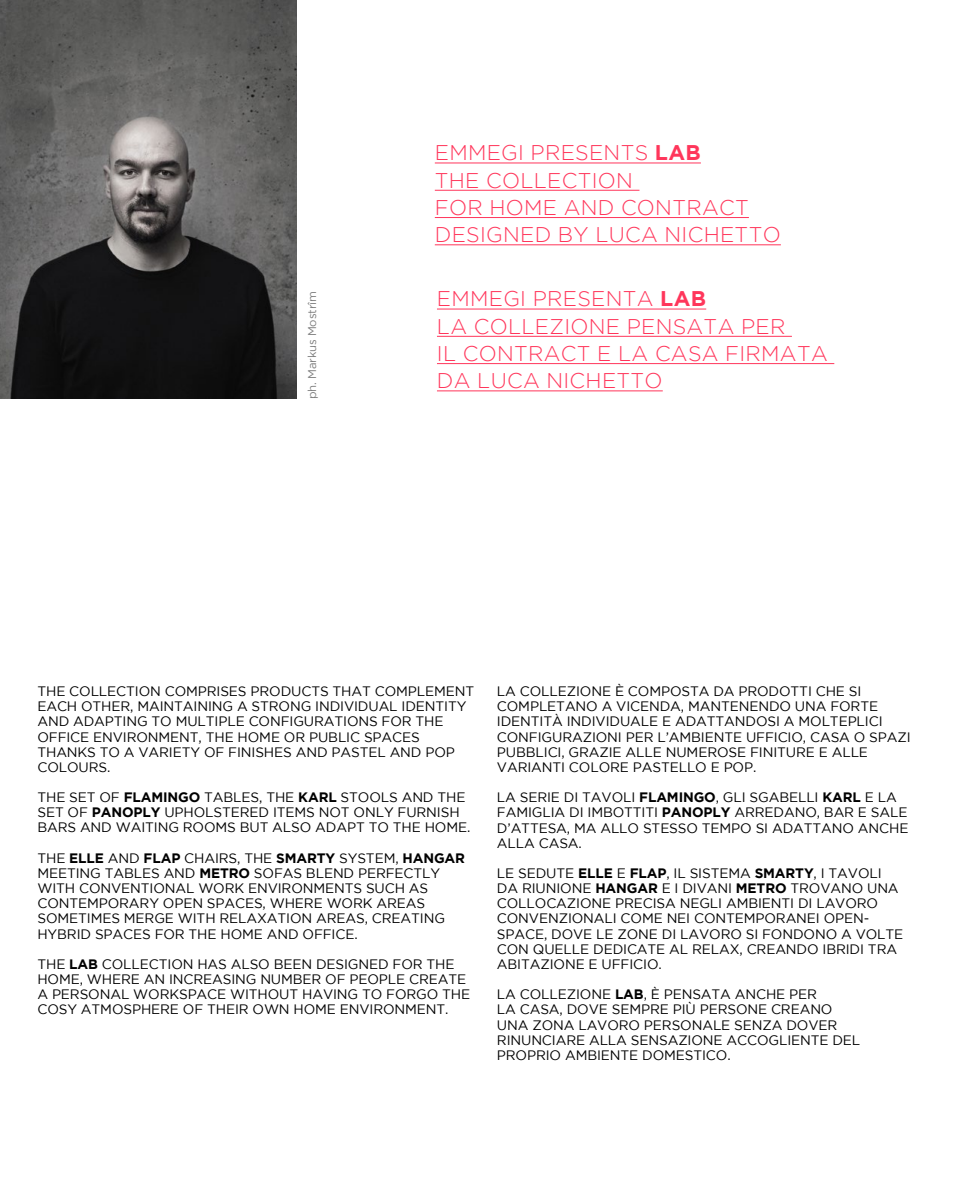
<style>
.page{position:relative;width:978px;height:1191px;background:#fff}
.page>*{position:absolute;margin:0;border:0;box-sizing:border-box;transform-origin:0 0}
.t1{font:300 21.15px/27.3px "Gotham";letter-spacing:.015em;color:#ff365b}
.t2{font:13.65px/15.1px "Gotham";letter-spacing:-.01em;color:#000}
.t3{font:11.4px "Gotham";letter-spacing:-.01em;color:#7c7c7c}
.s1{font-weight:700}
</style>
<div class="page">
<hr style="left:435px;top:163px;width:266px;height:1px;background:#ff365b">
<hr style="left:435px;top:190px;width:204px;height:1px;background:#ff365b">
<hr style="left:435px;top:217px;width:314px;height:1px;background:#ff365b">
<hr style="left:435px;top:244px;width:346px;height:1px;background:#ff365b">
<hr style="left:437px;top:309px;width:269px;height:1px;background:#ff365b">
<hr style="left:437px;top:336px;width:355px;height:1px;background:#ff365b">
<hr style="left:437px;top:363px;width:397px;height:1px;background:#ff365b">
<hr style="left:437px;top:390px;width:226px;height:1px;background:#ff365b">
<img style="left:0;top:0;width:296px;height:398px">
<p class="t3" style="left:306px;top:399px;width:110px;rotate:-90deg">ph. Markus Mostrîm</p>
<h1 class="t1" style="left:435px;top:139px;width:347px">EMMEGI PRESENTS <span class="s1">LAB<br></span>THE COLLECTION<br>FOR HOME AND CONTRACT<br>DESIGNED BY LUCA NICHETTO</h1>
<h1 class="t1" style="left:437px;top:285px;width:392px">EMMEGI PRESENTA <span class="s1">LAB<br></span>LA COLLEZIONE PENSATA PER<br>IL CONTRACT E LA CASA FIRMATA<br>DA LUCA NICHETTO</h1>
<p class="t2" style="left:37px;top:683px;width:438px">THE COLLECTION COMPRISES PRODUCTS THAT COMPLEMENT EACH OTHER, MAINTAINING A STRONG INDIVIDUAL IDENTITY AND ADAPTING TO MULTIPLE CONFIGURATIONS FOR THE OFFICE ENVIRONMENT, THE HOME OR PUBLIC SPACES THANKS TO A VARIETY OF FINISHES AND PASTEL AND POP COLOURS.</p>
<p class="t2" style="left:37px;top:789px;width:434px">THE SET OF <span class="s1">FLAMINGO</span> TABLES, THE <span class="s1">KARL</span> STOOLS AND THE<br>SET OF <span class="s1">PANOPLY</span> UPHOLSTERED ITEMS NOT ONLY FURNISH<br>BARS AND WAITING ROOMS BUT ALSO ADAPT TO THE HOME.</p>
<p class="t2" style="left:37px;top:850px;width:429px">THE <span class="s1">ELLE</span> AND <span class="s1">FLAP</span> CHAIRS, THE <span class="s1">SMARTY</span> SYSTEM, <span class="s1">HANGAR </span>MEETING TABLES AND <span class="s1">METRO</span> SOFAS BLEND PERFECTLY WITH CONVENTIONAL WORK ENVIRONMENTS SUCH AS CONTEMPORARY OPEN SPACES, WHERE WORK AREAS SOMETIMES MERGE WITH RELAXATION AREAS, CREATING HYBRID SPACES FOR THE HOME AND OFFICE.</p>
<p class="t2" style="left:37px;top:956px;width:434px">THE <span class="s1">LAB</span> COLLECTION HAS ALSO BEEN DESIGNED FOR THE HOME, WHERE AN INCREASING NUMBER OF PEOPLE CREATE A PERSONAL WORKSPACE WITHOUT HAVING TO FORGO THE COSY ATMOSPHERE OF THEIR OWN HOME ENVIRONMENT.</p>
<p class="t2" style="left:497px;top:683px;width:415px">LA COLLEZIONE È COMPOSTA DA PRODOTTI CHE SI COMPLETANO A VICENDA, MANTENENDO UNA FORTE IDENTITÀ INDIVIDUALE E ADATTANDOSI A MOLTEPLICI CONFIGURAZIONI PER L’AMBIENTE UFFICIO, CASA O SPAZI PUBBLICI, GRAZIE ALLE NUMEROSE FINITURE E ALLE VARIANTI COLORE PASTELLO E POP.</p>
<p class="t2" style="left:497px;top:789px;width:413px">LA SERIE DI TAVOLI <span class="s1">FLAMINGO</span>, GLI SGABELLI <span class="s1">KARL</span> E LA FAMIGLIA DI IMBOTTITI <span class="s1">PANOPLY</span> ARREDANO, BAR E SALE D’ATTESA, MA ALLO STESSO TEMPO SI ADATTANO ANCHE ALLA CASA.</p>
<p class="t2" style="left:497px;top:865px;width:408px">LE SEDUTE <span class="s1">ELLE</span> E <span class="s1">FLAP</span>, IL SISTEMA <span class="s1">SMARTY</span>, I TAVOLI DA RIUNIONE <span class="s1">HANGAR</span> E I DIVANI <span class="s1">METRO</span> TROVANO UNA COLLOCAZIONE PRECISA NEGLI AMBIENTI DI LAVORO CONVENZIONALI COME NEI CONTEMPORANEI OPEN-SPACE, DOVE LE ZONE DI LAVORO SI FONDONO A VOLTE CON QUELLE DEDICATE AL RELAX, CREANDO IBRIDI TRA ABITAZIONE E UFFICIO.</p>
<p class="t2" style="left:497px;top:986px;width:365px">LA COLLEZIONE <span class="s1">LAB</span>, È PENSATA ANCHE PER<br>LA CASA, DOVE SEMPRE PIÙ PERSONE CREANO UNA ZONA LAVORO PERSONALE SENZA DOVER RINUNCIARE ALLA SENSAZIONE ACCOGLIENTE DEL PROPRIO AMBIENTE DOMESTICO.</p>
</div>
